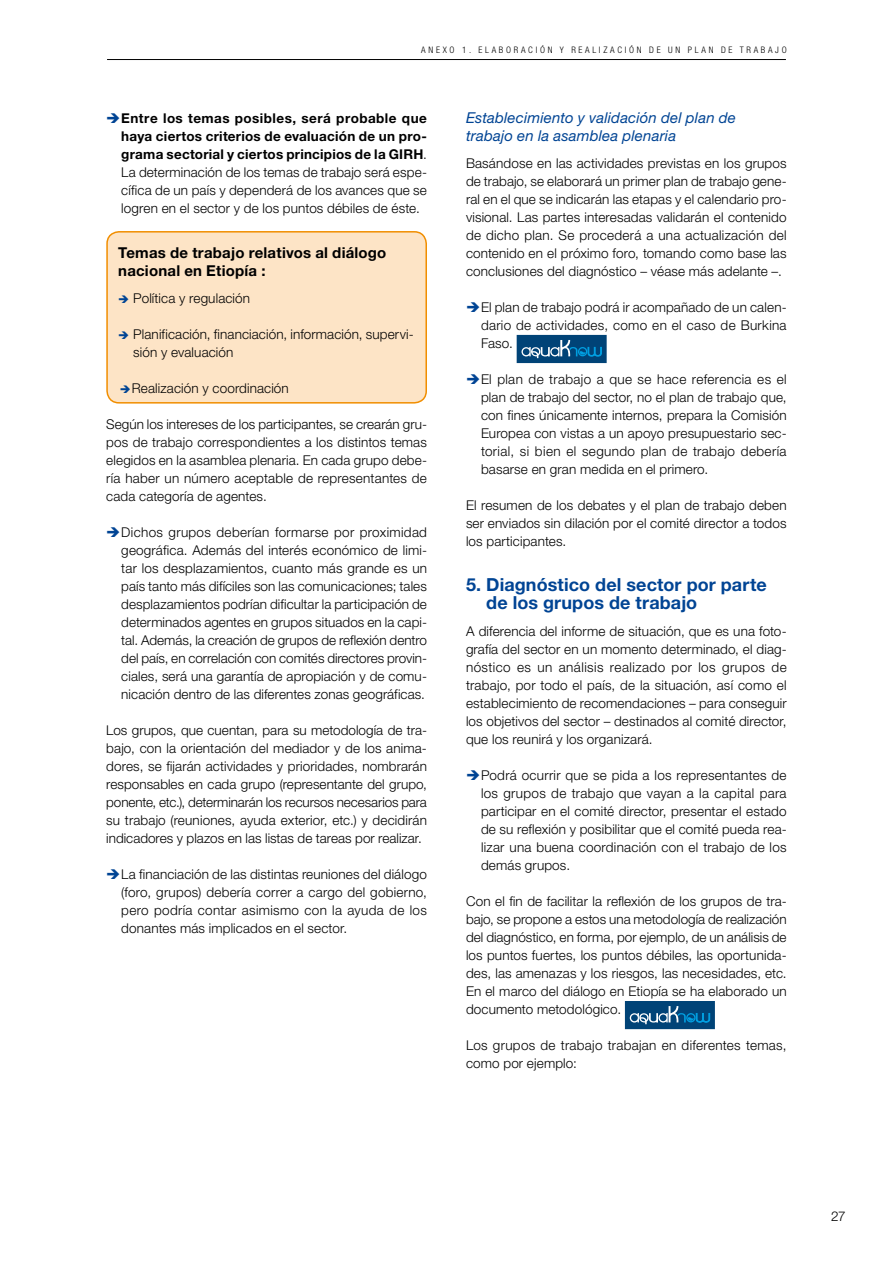
<style>
.page{position:relative;width:893px;height:1263px;background:#fff}
.page>*{position:absolute;margin:0;border:0;box-sizing:border-box;transform-origin:0 0}
.t1{font:700 18px/18px "Helvetica Neue LT Std";letter-spacing:.005em;color:#004494}
.t2{font:italic 15px/18px "Helvetica Neue LT Std";letter-spacing:.01em;color:#004494}
.t3{font:700 15px/18px "Helvetica Neue LT Std";letter-spacing:.015em;color:#000}
.t4{font:300 13.5px/18px "Helvetica Neue LT Std";letter-spacing:.01em;color:#000;text-align:justify}
.t5{font:300 condensed 9px "Helvetica Neue LT Std";letter-spacing:.3em;color:#000}
.s1{font-weight:700}
</style>
<div class="page">
<hr style="left:107px;top:59px;width:679px;height:1px;background:#000">
<div style="left:107px;top:232px;width:319px;height:171px;background:#fde4c6;border-radius:12px"></div>
<div style="left:106px;top:231px;width:321px;height:173px;border:2px solid #f18e00;border-radius:12px"></div>
<svg style="left:517px;top:335px;width:90px;height:28px"></svg>
<svg style="left:625px;top:1001px;width:90px;height:28px"></svg>
<p class="t5" style="left:421px;top:45px;width:367px">ANEXO 1.E LABORACIÓN Y REALIZACIÓN DE UN PLAN DE TRABAJO</p>
<p class="t4" style="left:121px;top:109px;width:307px"><span class="s1">Entre los temas posibles, será probable que haya ciertos criterios de evaluación de un pro&shy;grama sectorial y ciertos principios de la GIRH</span>.<br>La determinación de los temas de trabajo será espe&shy;cífica de un país y dependerá de los avances que se logren en el sector y de los puntos débiles de éste.</p>
<p class="t3" style="left:118px;top:243px;width:270px">Temas de trabajo relativos al diálogo nacional en Etiopía :</p>
<p class="t4" style="left:133px;top:289px;width:118px">Política y regulación</p>
<p class="t4" style="left:133px;top:325px;width:282px">Planificación, financiación, información, supervi&shy;sión y evaluación</p>
<p class="t4" style="left:132px;top:379px;width:159px">Realización y coordinación</p>
<p class="t4" style="left:106px;top:415px;width:322px">Según los intereses de los participantes, se crearán gru&shy;pos de trabajo correspondientes a los distintos temas elegidos en la asamblea plenaria. En cada grupo debe&shy;ría haber un número aceptable de representantes de cada categoría de agentes.</p>
<p class="t4" style="left:121px;top:523px;width:307px">Dichos grupos deberían formarse por proximidad geográfica. Además del interés económico de limi&shy;tar los desplazamientos, cuanto más grande es un país tanto más difíciles son las comunicaciones; tales desplazamientos podrían dificultar la participación de determinados agentes en grupos situados en la capi&shy;tal. Además, la creación de grupos de reflexión dentro del país, en correlación con comités directores provin&shy;ciales, será una garantía de apropiación y de comu&shy;nicación dentro de las diferentes zonas geográficas.</p>
<p class="t4" style="left:106px;top:721px;width:322px">Los grupos, que cuentan, para su metodología de tra&shy;bajo, con la orientación del mediador y de los anima&shy;dores, se fijarán actividades y prioridades, nombrarán responsables en cada grupo (representante del grupo, ponente, etc.), determinarán los recursos necesarios para su trabajo (reuniones, ayuda exterior, etc.) y decidirán indicadores y plazos en las listas de tareas por realizar.</p>
<p class="t4" style="left:121px;top:865px;width:307px">La financiación de las distintas reuniones del diálogo (foro, grupos) debería correr a cargo del gobierno, pero podría contar asimismo con la ayuda de los donantes más implicados en el sector.</p>
<p class="t2" style="left:466px;top:108px;width:272px">Establecimiento y validación del plan de trabajo en la asamblea plenaria</p>
<p class="t4" style="left:466px;top:154px;width:322px">Basándose en las actividades previstas en los grupos de trabajo, se elaborará un primer plan de trabajo gene&shy;ral en el que se indicarán las etapas y el calendario pro&shy;visional. Las partes interesadas validarán el contenido de dicho plan. Se procederá a una actualización del contenido en el próximo foro, tomando como base las conclusiones del diagnóstico – véase más adelante –.</p>
<p class="t4" style="left:481px;top:298px;width:307px">El plan de trabajo podrá ir acompañado de un calen&shy;dario de actividades, como en el caso de Burkina Faso.</p>
<p class="t4" style="left:481px;top:370px;width:307px">El plan de trabajo a que se hace referencia es el plan de trabajo del sector, no el plan de trabajo que, con fines únicamente internos, prepara la Comisión Europea con vistas a un apoyo presupuestario sec&shy;torial, si bien el segundo plan de trabajo debería basarse en gran medida en el primero.</p>
<p class="t4" style="left:466px;top:496px;width:322px">El resumen de los debates y el plan de trabajo deben ser enviados sin dilación por el comité director a todos los participantes.</p>
<h1 class="t1" style="left:486px;top:575px;width:282px;text-indent:-20px">5. Diagnóstico del sector por parte de los grupos de trabajo</h1>
<p class="t4" style="left:466px;top:622px;width:322px">A diferencia del informe de situación, que es una foto&shy;grafía del sector en un momento determinado, el diag&shy;nóstico es un análisis realizado por los grupos de trabajo, por todo el país, de la situación, así como el establecimiento de recomendaciones – para conseguir los objetivos del sector – destinados al comité director, que los reunirá y los organizará.</p>
<p class="t4" style="left:481px;top:766px;width:307px">Podrá ocurrir que se pida a los representantes de los grupos de trabajo que vayan a la capital para participar en el comité director, presentar el estado de su reflexión y posibilitar que el comité pueda rea&shy;lizar una buena coordinación con el trabajo de los demás grupos.</p>
<p class="t4" style="left:466px;top:892px;width:322px">Con el fin de facilitar la reflexión de los grupos de tra&shy;bajo, se propone a estos una metodología de realización del diagnóstico, en forma, por ejemplo, de un análisis de los puntos fuertes, los puntos débiles, las oportunida&shy;des, las amenazas y los riesgos, las necesidades, etc.<br>En el marco del diálogo en Etiopía se ha elaborado un documento metodológico.</p>
<p class="t4" style="left:466px;top:1036px;width:322px">Los grupos de trabajo trabajan en diferentes temas, como por ejemplo:</p>
<p class="t4" style="left:831px;top:1207px;width:16px">27</p>
</div>
